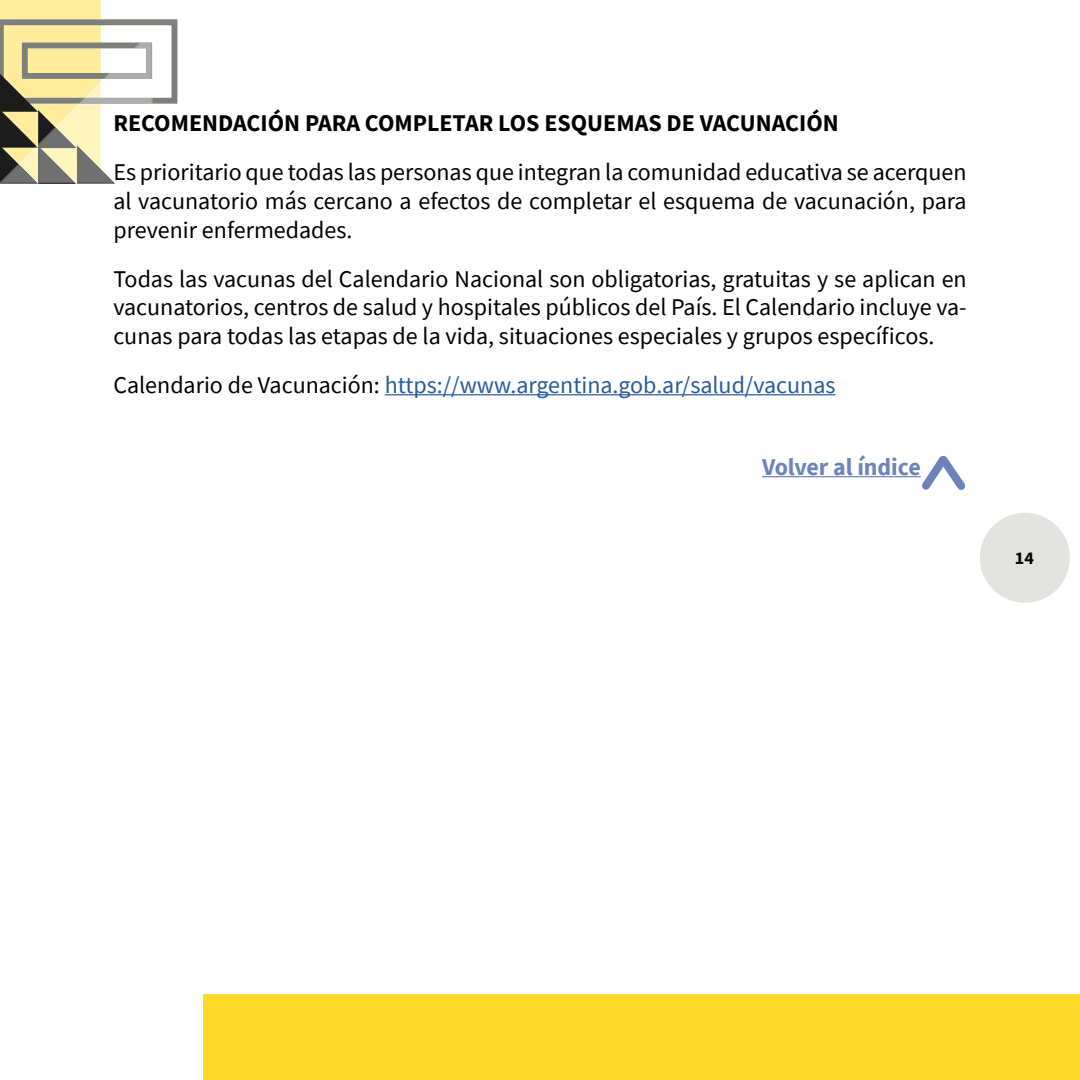
<style>
.page{position:relative;width:1080px;height:1080px;background:#fff}
.page>*{position:absolute;margin:0;border:0;box-sizing:border-box;transform-origin:0 0}
.t1{font:24px/28.8px "Source Sans Pro";color:#000;text-align:justify}
.t2{font:24px "Source Sans Pro";color:#275b9b}
.t3{font:700 24px "Source Sans Pro";color:#000}
.t4{font:700 24px "Source Sans Pro";letter-spacing:-.005em;color:#6b84b9}
.t5{font:18px "Source Sans Variable";color:#000}
.s1{color:#000}
</style>
<div class="page">
<svg style="left:0;top:0;width:177px;height:184px"></svg>
<div style="left:203px;top:995px;width:877px;height:85px;background:#ffd92b"></div>
<div style="left:980px;top:513px;width:90px;height:90px;background:#e3e3e0;border-radius:50%"></div>
<hr style="left:385px;top:394px;width:450px;height:1px;background:#275b9b">
<hr style="left:762px;top:476px;width:159px;height:1px;background:#6b84b9">
<svg style="left:915px;top:456px;width:51px;height:34px"></svg>
<p class="t3" style="left:113px;top:107px;width:727px">RECOMENDACIÓN PARA COMPLETAR LOS ESQUEMAS DE VACUNACIÓN</p>
<p class="t1" style="left:113px;top:158px;width:855px">Es prioritario que todas las personas que integran la comunidad educativa se acerquen al vacunatorio más cercano a efectos de completar el esquema de vacunación, para prevenir enfermedades.</p>
<p class="t1" style="left:113px;top:264px;width:855px">Todas las vacunas del Calendario Nacional son obligatorias, gratuitas y se aplican en vacunatorios, centros de salud y hospitales públicos del País. El Calendario incluye va&shy;cunas para todas las etapas de la vida, situaciones especiales y grupos específicos.</p>
<p class="t2" style="left:113px;top:370px;width:724px"><span class="s1">Calendario de Vacunación:</span> https://www.argentina.gob.ar/salud/vacunas</p>
<p class="t4" style="left:762px;top:451px;width:160px">Volver al índice</p>
<p class="t5" style="left:1015px;top:547px;width:21px">14</p>
</div>
